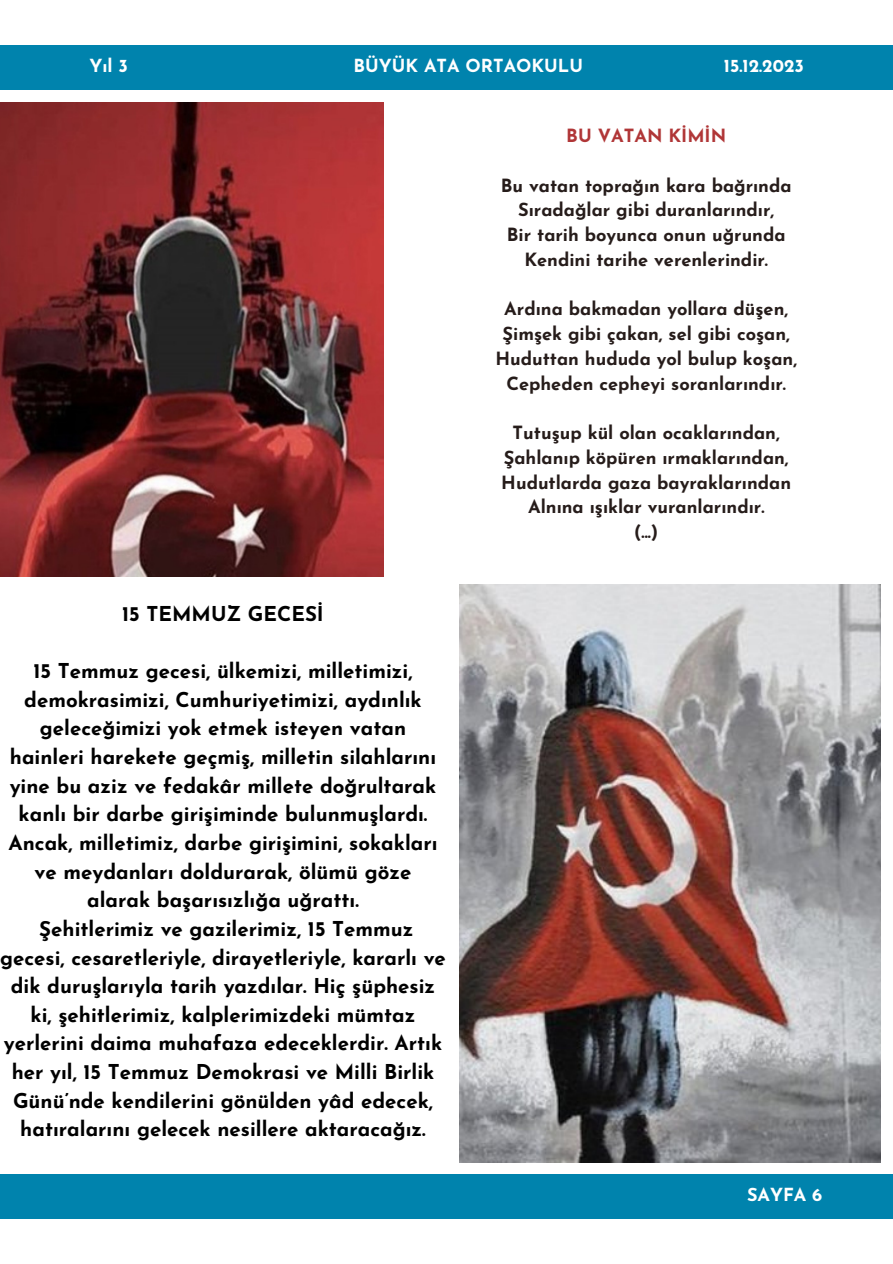
<style>
.page{position:relative;width:893px;height:1264px;background:#fff}
.page>*{position:absolute;margin:0;border:0;box-sizing:border-box;transform-origin:0 0}
.t1{font:700 20.4px/28.7px "Josefin Sans";color:#000;text-align:center}
.t2{font:700 18.15px "Josefin Sans";color:#261c1a}
.t3{font:700 18.15px "Josefin Sans";color:#b03637}
.t4{font:700 18px "Josefin Sans";color:#fff}
</style>
<div class="page">
<div style="left:0;top:45px;width:892px;height:44px;background:#0083ad"></div>
<div style="left:0;top:1174px;width:892px;height:44px;background:#0083ad"></div>
<img style="left:0;top:103px;width:383px;height:473px">
<img style="left:459px;top:584px;width:421px;height:578px">
<p class="t4" style="left:89px;top:58px;width:40px">Yıl 3</p>
<p class="t4" style="left:353px;top:58px;width:231px">BÜYÜK ATA ORTAOKULU</p>
<p class="t4" style="left:723px;top:58px;width:82px">15.12.2023</p>
<p class="t1" style="left:122px;top:601px;width:203px">15 TEMMUZ GECESİ</p>
<p class="t1" style="left:8px;top:658px;width:430px">15 Temmuz gecesi, ülkemizi, milletimizi, demokrasimizi, Cumhuriyetimizi, aydınlık geleceğimizi yok etmek isteyen vatan hainleri harekete geçmiş, milletin silahlarını yine bu aziz ve fedakâr millete doğrultarak kanlı bir darbe girişiminde bulunmuşlardı.<br>Ancak, milletimiz, darbe girişimini, sokakları ve meydanları doldurarak, ölümü göze alarak başarısızlığa uğrattı.</p>
<p class="t1" style="left:0;top:916px;width:447px">Şehitlerimiz ve gazilerimiz, 15 Temmuz<br>gecesi, cesaretleriyle, dirayetleriyle, kararlı ve dik duruşlarıyla tarih yazdılar. Hiç şüphesiz ki, şehitlerimiz, kalplerimizdeki mümtaz yerlerini daima muhafaza edeceklerdir. Artık her yıl, 15 Temmuz Demokrasi ve Milli Birlik Günü’nde kendilerini gönülden yâd edecek, hatıralarını gelecek nesillere aktaracağız.</p>
<p class="t3" style="left:566px;top:128px;width:161px">BU VATAN KİMİN</p>
<p class="t2" style="left:501px;top:178px;width:292px">Bu vatan toprağın kara bağrında</p>
<p class="t2" style="left:518px;top:203px;width:257px">Sıradağlar gibi duranlarındır,</p>
<p class="t2" style="left:507px;top:227px;width:280px">Bir tarih boyunca onun uğrunda</p>
<p class="t2" style="left:524px;top:252px;width:245px">Kendini tarihe verenlerindir.</p>
<p class="t2" style="left:504px;top:302px;width:285px">Ardına bakmadan yollara düşen,</p>
<p class="t2" style="left:502px;top:326px;width:289px">Şimşek gibi çakan, sel gibi coşan,</p>
<p class="t2" style="left:495px;top:351px;width:303px">Huduttan hududa yol bulup koşan,</p>
<p class="t2" style="left:506px;top:376px;width:281px">Cepheden cepheyi soranlarındır.</p>
<p class="t2" style="left:512px;top:425px;width:269px">Tutuşup kül olan ocaklarından,</p>
<p class="t2" style="left:503px;top:450px;width:286px">Şahlanıp köpüren ırmaklarından,</p>
<p class="t2" style="left:501px;top:475px;width:291px">Hudutlarda gaza bayraklarından</p>
<p class="t2" style="left:528px;top:499px;width:238px">Alnına ışıklar vuranlarındır.</p>
<p class="t2" style="left:634px;top:524px;width:26px">(...)</p>
<p class="t4" style="left:747px;top:1187px;width:77px">SAYFA 6</p>
</div>
